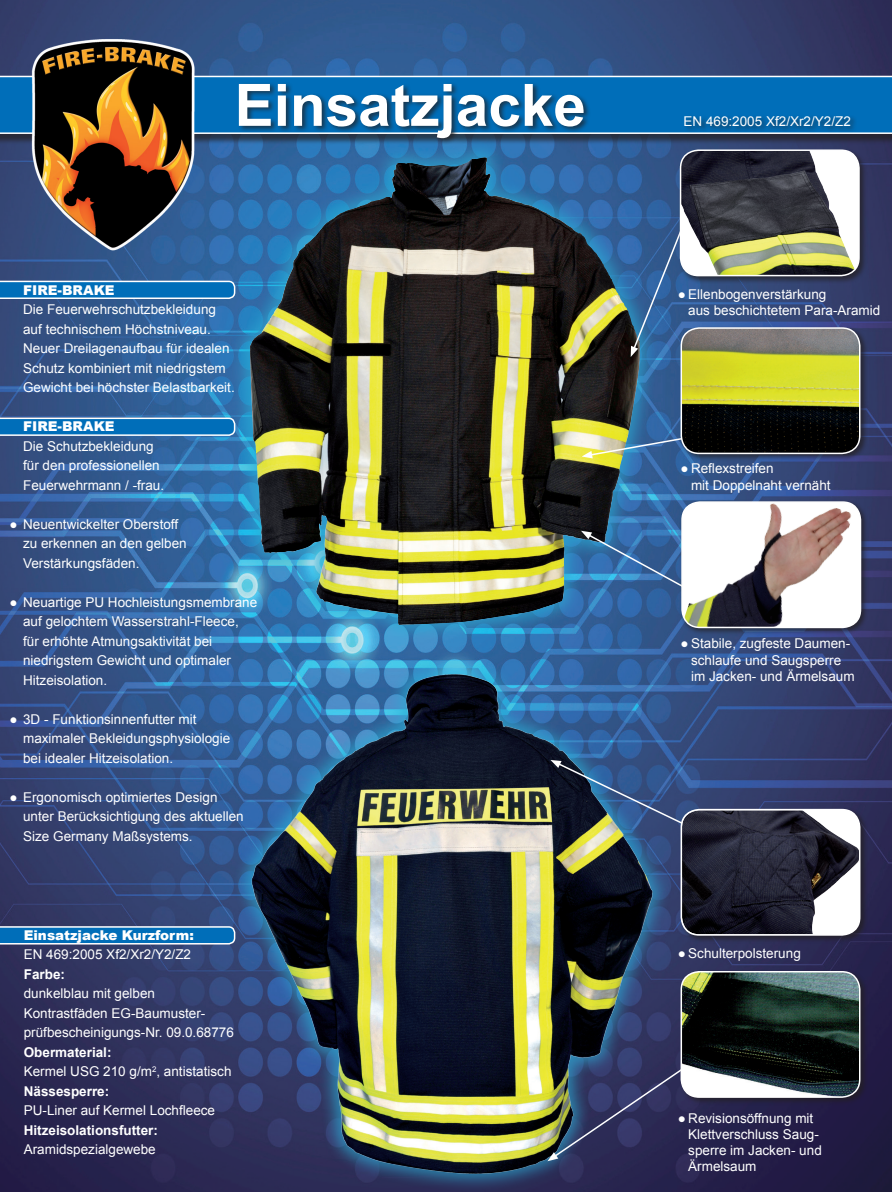
<style>
.page{position:relative;width:892px;height:1192px;background:#fff}
.page>*{position:absolute;margin:0;border:0;box-sizing:border-box;transform-origin:0 0}
.t1{font:700 58.5px "Arial";color:#fff}
.t2{font:13.5px/16.2px "Arial";color:#fff}
.t3{font:700 13.5px "Arial";color:#fff}
.t4{font:900 13.5px "Arial";color:#fff}
</style>
<div class="page">
<img style="left:0;top:0;width:892px;height:1192px">
<svg style="left:0;top:76px;width:892px;height:58px;background:#1c7ec0"></svg>
<div style="left:233px;top:654px;width:438px;height:538px;background:#2aacd5;opacity:.69"></div>
<img style="left:237px;top:634px;width:430px;height:541px">
<div style="left:230px;top:138px;width:430px;height:507px;background:#2aacd5;opacity:.69"></div>
<img style="left:250px;top:157px;width:349px;height:468px">
<div style="left:237px;top:82px;width:620px;height:63px;background:#231f20;opacity:.7"></div>
<svg style="left:630px;top:217px;width:57px;height:140px;background:#37659a"></svg>
<svg style="left:582px;top:431px;width:97px;height:27px;background:#89a499"></svg>
<svg style="left:547px;top:1033px;width:186px;height:128px;background:#353a57"></svg>
<svg style="left:581px;top:531px;width:98px;height:95px;background:#3769a1"></svg>
<div style="left:678px;top:148px;width:189px;height:136px;background:#231f20;opacity:.7"></div>
<img style="left:680px;top:150px;width:179px;height:126px">
<div style="left:680px;top:149px;width:179px;height:127px;border:2px solid #fff;border-radius:18px"></div>
<div style="left:679px;top:326px;width:189px;height:136px;background:#231f20;opacity:.7"></div>
<img style="left:681px;top:328px;width:178px;height:125px">
<div style="left:680px;top:327px;width:180px;height:127px;border:2px solid #fff;border-radius:18px"></div>
<div style="left:679px;top:500px;width:189px;height:136px;background:#231f20;opacity:.7"></div>
<div style="left:682px;top:502px;width:178px;height:125px;background:#fff;border-radius:18px"></div>
<img style="left:684px;top:502px;width:169px;height:125px">
<div style="left:681px;top:501px;width:180px;height:127px;border:2px solid #fff;border-radius:18px"></div>
<div style="left:679px;top:807px;width:189px;height:136px;background:#231f20;opacity:.7"></div>
<svg style="left:550px;top:760px;width:309px;height:175px;background:#384156"></svg>
<div style="left:680px;top:809px;width:180px;height:127px;border:2px solid #fff;border-radius:18px"></div>
<svg style="left:182px;top:1191px;width:710px;height:1px"></svg>
<div style="left:679px;top:969px;width:189px;height:136px;background:#231f20;opacity:.7"></div>
<img style="left:681px;top:972px;width:178px;height:125px">
<div style="left:680px;top:971px;width:180px;height:127px;border:2px solid #fff;border-radius:18px"></div>
<svg style="left:0;top:281px;width:235px;height:18px;background:#2683c3"></svg>
<svg style="left:0;top:417px;width:235px;height:19px;background:#2a84c2"></svg>
<svg style="left:0;top:926px;width:235px;height:18px;background:#2481c1"></svg>
<img style="left:25px;top:21px;width:176px;height:246px">
<p class="t1" style="left:235px;top:67px;width:353px">Einsatzjacke</p>
<p class="t4" style="left:23px;top:280px;width:93px">FIRE-BRAKE</p>
<p class="t2" style="left:23px;top:302px;width:194px">Die Feuerwehrschutzbekleidung</p>
<p class="t2" style="left:23px;top:321px;width:189px">auf technischem Höchstniveau.</p>
<p class="t2" style="left:23px;top:341px;width:208px">Neuer Dreilagenaufbau für idealen</p>
<p class="t2" style="left:23px;top:360px;width:204px">Schutz kombiniert mit niedrigstem</p>
<p class="t2" style="left:23px;top:380px;width:213px">Gewicht bei höchster Belastbarkeit.</p>
<p class="t4" style="left:23px;top:417px;width:93px">FIRE-BRAKE</p>
<p class="t2" style="left:23px;top:438px;width:132px">Die Schutzbekleidung</p>
<p class="t2" style="left:23px;top:458px;width:138px">für den professionellen</p>
<p class="t2" style="left:23px;top:477px;width:143px">Feuerwehrmann / -frau.</p>
<p class="t2" style="left:10px;top:516px;width:170px">● Neuentwickelter Oberstoff</p>
<p class="t2" style="left:23px;top:536px;width:165px">zu erkennen an den gelben</p>
<p class="t2" style="left:23px;top:555px;width:118px">Verstärkungsfäden.</p>
<p class="t2" style="left:10px;top:594px;width:249px">● Neuartige PU Hochleistungsmembrane</p>
<p class="t2" style="left:23px;top:614px;width:217px">auf gelochtem Wasserstrahl-Fleece,</p>
<p class="t2" style="left:23px;top:633px;width:191px">für erhöhte Atmungsaktivität bei</p>
<p class="t2" style="left:23px;top:653px;width:209px">niedrigstem Gewicht und optimaler</p>
<p class="t2" style="left:23px;top:672px;width:86px">Hitzeisolation.</p>
<p class="t2" style="left:10px;top:711px;width:188px">● 3D - Funktionsinnenfutter mit</p>
<p class="t2" style="left:23px;top:731px;width:209px">maximaler Bekleidungsphysiologie</p>
<p class="t2" style="left:23px;top:750px;width:152px">bei idealer Hitzeisolation.</p>
<p class="t2" style="left:10px;top:789px;width:209px">● Ergonomisch optimiertes Design</p>
<p class="t2" style="left:23px;top:809px;width:222px">unter Berücksichtigung des aktuellen</p>
<p class="t2" style="left:23px;top:828px;width:171px">Size Germany Maßsystems.</p>
<p class="t4" style="left:24px;top:925px;width:172px">Einsatzjacke Kurzform:</p>
<p class="t2" style="left:24px;top:947px;width:169px">EN 469:2005 Xf2/Xr2/Y2/Z2</p>
<p class="t3" style="left:24px;top:965px;width:43px">Farbe:</p>
<p class="t2" style="left:24px;top:986px;width:133px">dunkelblau mit gelben</p>
<p class="t2" style="left:24px;top:1005px;width:183px">Kontrastfäden EG-Baumuster-</p>
<p class="t2" style="left:24px;top:1025px;width:212px">prüfbescheinigungs-Nr. 09.0.68776</p>
<p class="t3" style="left:24px;top:1043px;width:89px">Obermaterial:</p>
<p class="t2" style="left:24px;top:1064px;width:209px">Kermel USG 210 g/m<sup>2</sup>, antistatisch</p>
<p class="t3" style="left:24px;top:1082px;width:87px">Nässesperre:</p>
<p class="t2" style="left:24px;top:1103px;width:193px">PU-Liner auf Kermel Lochfleece</p>
<p class="t3" style="left:24px;top:1121px;width:136px">Hitzeisolationsfutter:</p>
<p class="t2" style="left:24px;top:1142px;width:134px">Aramidspezialgewebe</p>
<p class="t2" style="left:683px;top:113px;width:169px">EN 469:2005 Xf2/Xr2/Y2/Z2</p>
<p class="t2" style="left:678px;top:286px;width:150px">● Ellenbogenverstärkung</p>
<p class="t2" style="left:688px;top:302px;width:194px">aus beschichtetem Para-Aramid</p>
<p class="t2" style="left:680px;top:461px;width:95px">● Reflexstreifen</p>
<p class="t2" style="left:691px;top:477px;width:141px">mit Doppelnaht vernäht</p>
<p class="t2" style="left:680px;top:636px;width:171px">● Stabile, zugfeste Daumen-</p>
<p class="t2" style="left:691px;top:652px;width:152px">schlaufe und Saugsperre</p>
<p class="t2" style="left:691px;top:668px;width:165px">im Jacken- und Ärmelsaum</p>
<p class="t2" style="left:678px;top:945px;width:125px">● Schulterpolsterung</p>
<p class="t2" style="left:678px;top:1110px;width:137px">● Revisionsöffnung mit</p>
<p class="t2" style="left:688px;top:1126px;width:135px">Klettverschluss Saug&shy;sperre im Jacken- und</p>
<p class="t2" style="left:688px;top:1159px;width:70px">Ärmelsaum</p>
</div>
